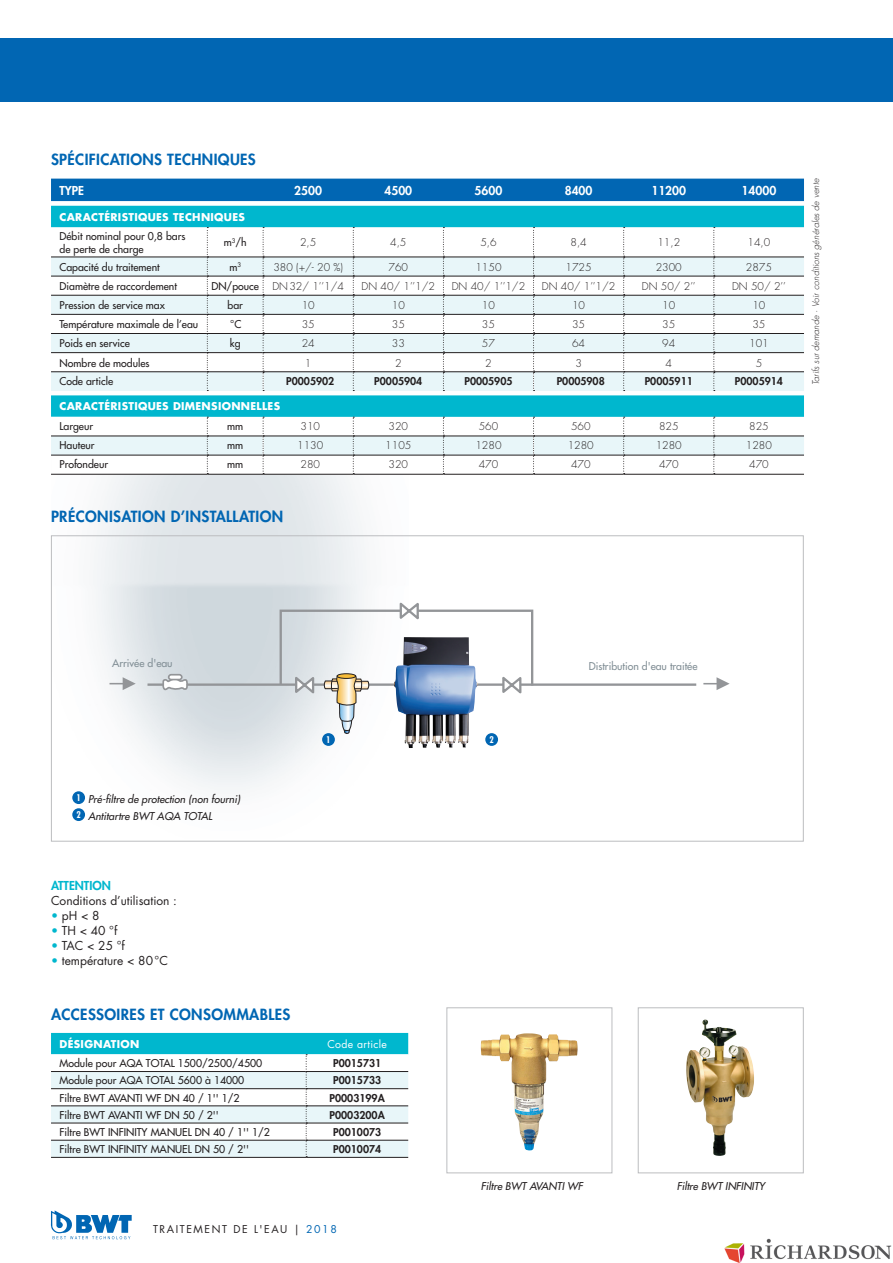
<style>
.page{position:relative;width:893px;height:1263px;background:#fff}
.page>*{position:absolute;margin:0;border:0;box-sizing:border-box;transform-origin:0 0}
.Sub-title_Intro{font:800 15px "Futura Std";letter-spacing:.025em;color:#0166b3}
.t1{font:12px "Futura Std";color:#231f20}
.t2{font:800 12px "Futura Std";color:#fff}
.t3{font:800 12px "Futura Std";color:#00b7ce}
.t4{font:500 10.5px/12.6px "Futura Std";color:#231f20}
.t5{font:300 10.5px "Futura Std";color:#231f20}
.t6{font:800 10.5px "Futura Std";color:#231f20}
.t7{font:italic 500 10.5px "Futura Std";color:#231f20}
.t8{font:700 10.5px "Futura Std";letter-spacing:.03em;color:#fff}
.t9{font:500 10.5px "Futura Std";color:#828f96}
.Body-text_Product{font:10.5px "Futura Std";letter-spacing:.15em;color:#231f20}
.t10{font:10.5px "Futura Std";letter-spacing:.03em;color:#fff}
.t11{font:italic 300 9px "Futura Std";letter-spacing:.005em;color:#231f20}
.t12{font:700 condensed 9px "Futura Std";color:#fff}
.s1{color:#00b7ce}
.s2{color:#0166b3}
</style>
<div class="page">
<img style="left:0;top:38px;width:893px;height:1225px">
<p class="Sub-title_Intro" style="left:51px;top:150px;width:206px">SPÉCIFICATIONS TECHNIQUES</p>
<p class="t2" style="left:60px;top:183px;width:26px">TYPE</p>
<p class="t2" style="left:294px;top:183px;width:29px">2500</p>
<p class="t2" style="left:384px;top:183px;width:29px">4500</p>
<p class="t2" style="left:475px;top:183px;width:29px">5600</p>
<p class="t2" style="left:565px;top:183px;width:29px">8400</p>
<p class="t2" style="left:651px;top:183px;width:36px">11200</p>
<p class="t2" style="left:742px;top:183px;width:36px">14000</p>
<p class="t8" style="left:60px;top:210px;width:187px">CARACTÉRISTIQUES TECHNIQUES</p>
<p class="t4" style="left:60px;top:230px;width:127px">Débit nominal pour 0,8 bars de perte de charge</p>
<p class="t4" style="left:224px;top:236px;width:24px">m<sup>3</sup>/h</p>
<p class="t5" style="left:300px;top:236px;width:18px">2,5</p>
<p class="t5" style="left:390px;top:236px;width:18px">4,5</p>
<p class="t5" style="left:480px;top:236px;width:18px">5,6</p>
<p class="t5" style="left:570px;top:236px;width:18px">8,4</p>
<p class="t5" style="left:657px;top:236px;width:24px">11,2</p>
<p class="t5" style="left:747px;top:236px;width:24px">14,0</p>
<p class="t4" style="left:60px;top:261px;width:102px">Capacité du traitement</p>
<p class="t4" style="left:229px;top:261px;width:13px">m<sup>3</sup></p>
<p class="t5" style="left:273px;top:261px;width:71px">380 (+/- 20 %)</p>
<p class="t5" style="left:389px;top:261px;width:21px">760</p>
<p class="t5" style="left:475px;top:261px;width:28px">1150</p>
<p class="t5" style="left:566px;top:261px;width:28px">1725</p>
<p class="t5" style="left:656px;top:261px;width:28px">2300</p>
<p class="t5" style="left:746px;top:261px;width:28px">2875</p>
<p class="t4" style="left:60px;top:280px;width:119px">Diamètre de raccordement</p>
<p class="t4" style="left:211px;top:280px;width:49px">DN/pouce</p>
<p class="t5" style="left:272px;top:280px;width:73px">DN32/ 1’’1/4</p>
<p class="t5" style="left:362px;top:280px;width:75px">DN 40/ 1’’1/2</p>
<p class="t5" style="left:452px;top:280px;width:75px">DN 40/ 1’’1/2</p>
<p class="t5" style="left:542px;top:280px;width:75px">DN 40/ 1’’1/2</p>
<p class="t5" style="left:642px;top:280px;width:55px">DN 50/ 2’’</p>
<p class="t5" style="left:732px;top:280px;width:55px">DN 50/ 2’’</p>
<p class="t4" style="left:60px;top:299px;width:107px">Pression de service max</p>
<p class="t4" style="left:228px;top:299px;width:17px">bar</p>
<p class="t5" style="left:302px;top:299px;width:15px">10</p>
<p class="t5" style="left:392px;top:299px;width:15px">10</p>
<p class="t5" style="left:482px;top:299px;width:15px">10</p>
<p class="t5" style="left:572px;top:299px;width:15px">10</p>
<p class="t5" style="left:662px;top:299px;width:15px">10</p>
<p class="t5" style="left:752px;top:299px;width:15px">10</p>
<p class="t4" style="left:60px;top:318px;width:140px">Température maximale de l’eau</p>
<p class="t4" style="left:230px;top:318px;width:13px">°C</p>
<p class="t5" style="left:302px;top:318px;width:15px">35</p>
<p class="t5" style="left:392px;top:318px;width:15px">35</p>
<p class="t5" style="left:482px;top:318px;width:15px">35</p>
<p class="t5" style="left:572px;top:318px;width:15px">35</p>
<p class="t5" style="left:662px;top:318px;width:15px">35</p>
<p class="t5" style="left:752px;top:318px;width:15px">35</p>
<p class="t4" style="left:60px;top:337px;width:72px">Poids en service</p>
<p class="t4" style="left:230px;top:337px;width:12px">kg</p>
<p class="t5" style="left:302px;top:337px;width:15px">24</p>
<p class="t5" style="left:392px;top:337px;width:15px">33</p>
<p class="t5" style="left:482px;top:337px;width:15px">57</p>
<p class="t5" style="left:572px;top:337px;width:15px">64</p>
<p class="t5" style="left:662px;top:337px;width:15px">94</p>
<p class="t5" style="left:749px;top:337px;width:21px">101</p>
<p class="t4" style="left:60px;top:356px;width:92px">Nombre de modules</p>
<p class="t5" style="left:305px;top:356px;width:8px">1</p>
<p class="t5" style="left:395px;top:356px;width:8px">2</p>
<p class="t5" style="left:485px;top:356px;width:8px">2</p>
<p class="t5" style="left:575px;top:356px;width:8px">3</p>
<p class="t5" style="left:665px;top:356px;width:8px">4</p>
<p class="t5" style="left:756px;top:356px;width:8px">5</p>
<p class="t4" style="left:60px;top:375px;width:55px">Code article</p>
<p class="t6" style="left:286px;top:374px;width:50px">P0005902</p>
<p class="t6" style="left:374px;top:374px;width:50px">P0005904</p>
<p class="t6" style="left:464px;top:374px;width:50px">P0005905</p>
<p class="t6" style="left:557px;top:374px;width:50px">P0005908</p>
<p class="t6" style="left:645px;top:374px;width:50px">P0005911</p>
<p class="t6" style="left:735px;top:374px;width:50px">P0005914</p>
<p class="t8" style="left:60px;top:399px;width:222px">CARACTÉRISTIQUES DIMENSIONNELLES</p>
<p class="t4" style="left:60px;top:420px;width:35px">Largeur</p>
<p class="t4" style="left:227px;top:420px;width:18px">mm</p>
<p class="t5" style="left:301px;top:419px;width:21px">310</p>
<p class="t5" style="left:389px;top:419px;width:21px">320</p>
<p class="t5" style="left:479px;top:419px;width:21px">560</p>
<p class="t5" style="left:571px;top:419px;width:21px">560</p>
<p class="t5" style="left:659px;top:419px;width:21px">825</p>
<p class="t5" style="left:749px;top:419px;width:21px">825</p>
<p class="t4" style="left:60px;top:439px;width:37px">Hauteur</p>
<p class="t4" style="left:227px;top:439px;width:18px">mm</p>
<p class="t5" style="left:297px;top:439px;width:28px">1130</p>
<p class="t5" style="left:385px;top:439px;width:28px">1105</p>
<p class="t5" style="left:475px;top:439px;width:28px">1280</p>
<p class="t5" style="left:568px;top:439px;width:28px">1280</p>
<p class="t5" style="left:656px;top:439px;width:28px">1280</p>
<p class="t5" style="left:746px;top:439px;width:28px">1280</p>
<p class="t4" style="left:60px;top:458px;width:50px">Profondeur</p>
<p class="t4" style="left:227px;top:458px;width:18px">mm</p>
<p class="t5" style="left:301px;top:458px;width:21px">280</p>
<p class="t5" style="left:389px;top:458px;width:21px">320</p>
<p class="t5" style="left:479px;top:458px;width:21px">470</p>
<p class="t5" style="left:571px;top:458px;width:21px">470</p>
<p class="t5" style="left:659px;top:458px;width:21px">470</p>
<p class="t5" style="left:749px;top:458px;width:21px">470</p>
<p class="Sub-title_Intro" style="left:51px;top:507px;width:234px">PRÉCONISATION D’INSTALLATION</p>
<p class="t11" style="left:810px;top:385px;width:208px;rotate:-90deg">Tarifs sur demande · Voir conditions générales de vente</p>
<p class="t9" style="left:112px;top:656px;width:62px">Arrivée d'eau</p>
<p class="t9" style="left:589px;top:659px;width:110px">Distribution d'eau traitée</p>
<p class="t12" style="left:76px;top:792px;width:6px">1</p>
<p class="t7" style="left:88px;top:792px;width:154px">Pré-filtre de protection (non fourni)</p>
<p class="t12" style="left:76px;top:809px;width:6px">2</p>
<p class="t7" style="left:88px;top:809px;width:126px">Antitartre BWT AQA TOTAL</p>
<p class="t3" style="left:51px;top:878px;width:61px">ATTENTION</p>
<p class="t1" style="left:51px;top:893px;width:127px">Conditions d’utilisation :</p>
<p class="t1" style="left:51px;top:908px;width:50px"><span class="s1">•</span> pH &lt; 8</p>
<p class="t1" style="left:51px;top:923px;width:68px"><span class="s1">•</span> TH &lt; 40 °f</p>
<p class="t1" style="left:51px;top:938px;width:75px"><span class="s1">•</span> TAC &lt; 25 °f</p>
<p class="t1" style="left:51px;top:953px;width:118px"><span class="s1">•</span> température &lt; 80°C</p>
<p class="Sub-title_Intro" style="left:51px;top:1005px;width:241px">ACCESSOIRES ET CONSOMMABLES</p>
<p class="t12" style="left:326px;top:734px;width:6px">1</p>
<p class="t12" style="left:489px;top:734px;width:6px">2</p>
<p class="t8" style="left:60px;top:1037px;width:81px">DÉSIGNATION</p>
<p class="t10" style="left:327px;top:1037px;width:61px">Code article</p>
<p class="t4" style="left:60px;top:1057px;width:204px">Module pour AQA TOTAL 1500/2500/4500</p>
<p class="t6" style="left:333px;top:1057px;width:50px">P0015731</p>
<p class="t4" style="left:60px;top:1074px;width:186px">Module pour AQA TOTAL 5600 à 14000</p>
<p class="t6" style="left:333px;top:1074px;width:50px">P0015733</p>
<p class="t4" style="left:60px;top:1091px;width:182px">Filtre BWT AVANTI WF DN 40 / 1'' 1/2</p>
<p class="t6" style="left:330px;top:1091px;width:57px">P0003199A</p>
<p class="t4" style="left:60px;top:1109px;width:161px">Filtre BWT AVANTI WF DN 50 / 2''</p>
<p class="t6" style="left:330px;top:1108px;width:57px">P0003200A</p>
<p class="t4" style="left:60px;top:1126px;width:212px">Filtre BWT INFINITY MANUEL DN 40 / 1'' 1/2</p>
<p class="t6" style="left:333px;top:1125px;width:50px">P0010073</p>
<p class="t4" style="left:60px;top:1143px;width:191px">Filtre BWT INFINITY MANUEL DN 50 / 2''</p>
<p class="t6" style="left:333px;top:1142px;width:50px">P0010074</p>
<p class="Body-text_Product" style="left:153px;top:1222px;width:185px">TRAITEMENT DE L'EAU | <span class="s2">2018</span></p>
<p class="t7" style="left:481px;top:1180px;width:103px">Filtre BWT AVANTI WF</p>
<p class="t7" style="left:677px;top:1180px;width:90px">Filtre BWT INFINITY</p>
</div>
